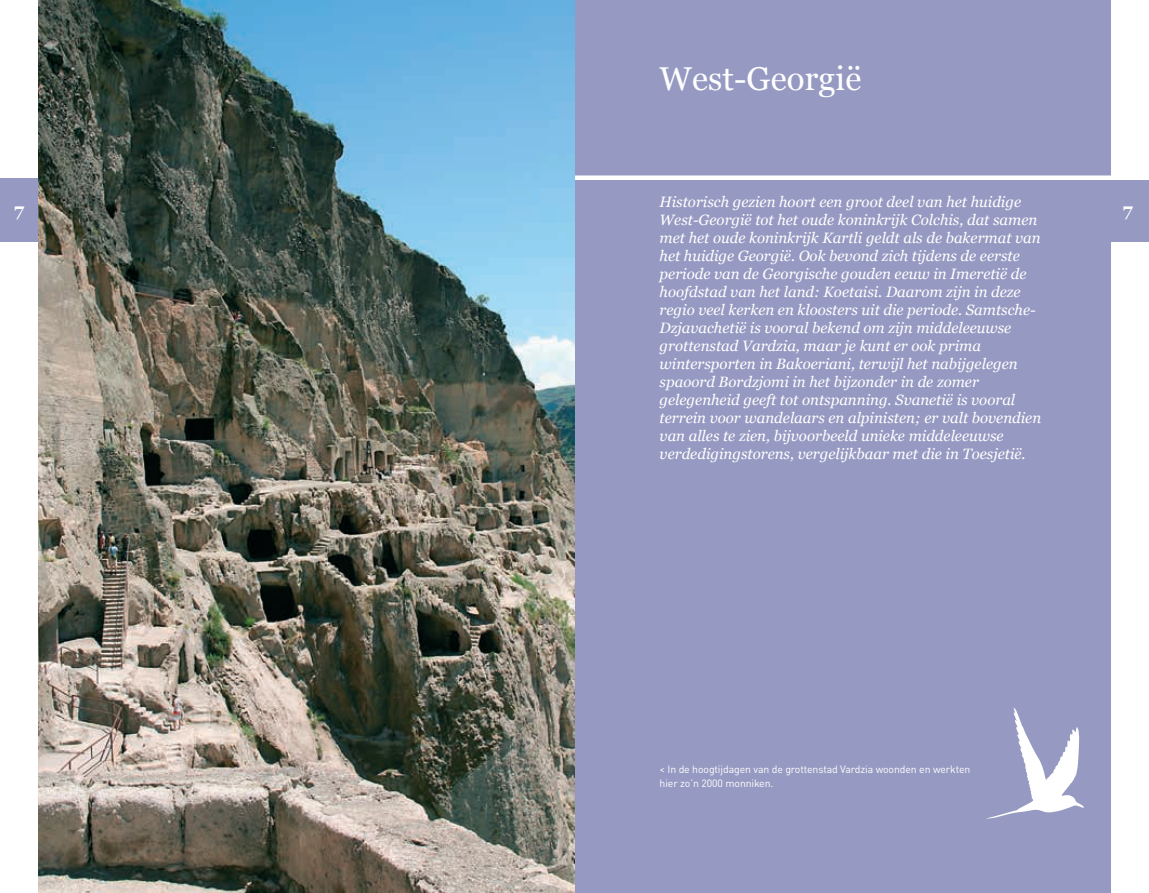
<style>
.page{position:relative;width:1149px;height:893px;background:#fff}
.page>*{position:absolute;margin:0;border:0;box-sizing:border-box;transform-origin:0 0}
.t1{font:33px "Georgia";letter-spacing:.005em;color:#fff}
.t2{font:700 18px "Georgia";color:#fff}
.t3{font:italic 15px/18px "Georgia";color:#fff}
.t4{font:10.5px/13.5px "DIN Pro";letter-spacing:-.01em;color:#fff}
</style>
<div class="page">
<div style="left:574px;top:0;width:536px;height:893px;background:#969ac2"></div>
<div style="left:1110px;top:179px;width:38px;height:63px;background:#969ac2"></div>
<div style="left:574px;top:175px;width:574px;height:5px;background:#fff"></div>
<div style="left:0;top:179px;width:38px;height:63px;background:#969ac2"></div>
<svg style="left:988px;top:707px;width:95px;height:111px"></svg>
<img style="left:38px;top:0;width:536px;height:893px">
<h1 class="t1" style="left:659px;top:59px;width:203px">West-Georgië</h1>
<p class="t3" style="left:659px;top:193px;width:383px">Historisch gezien hoort een groot deel van het huidige West-Georgië tot het oude koninkrijk Colchis, dat samen met het oude koninkrijk Kartli geldt als de bakermat van het huidige Georgië. Ook bevond zich tijdens de eerste periode van de Georgische gouden eeuw in Imeretië de hoofdstad van het land: Koetaisi. Daarom zijn in deze regio veel kerken en kloosters uit die periode. Samtsche-Dzjavachetië is vooral bekend om zijn middeleeuwse grottenstad Vardzia, maar je kunt er ook prima wintersporten in Bakoeriani, terwijl het nabijgelegen spaoord Bordzjomi in het bijzonder in de zomer gelegenheid geeft tot ontspanning. Svanetië is vooral terrein voor wandelaars en alpinisten; er valt bovendien van alles te zien, bijvoorbeeld unieke middeleeuwse verdedigingstorens, vergelijkbaar met die in Toesjetië.</p>
<p class="t2" style="left:14px;top:198px;width:11px">7</p>
<p class="t2" style="left:1122px;top:198px;width:11px">7</p>
<p class="t4" style="left:659px;top:762px;width:312px">&lt; In de hoogtijdagen van de grottenstad Vardzia woonden en werkten hier zo’n 2000 monniken.</p>
</div>
